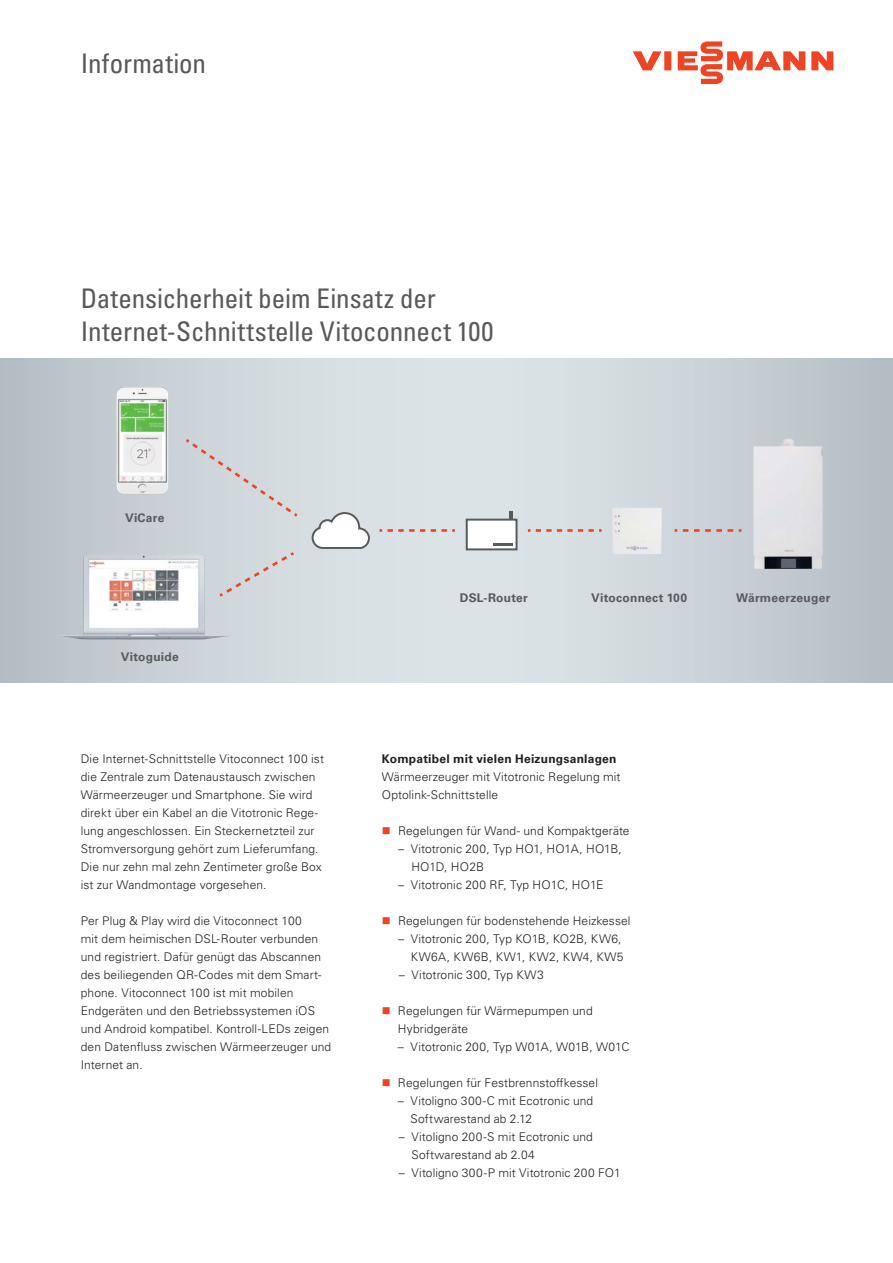
<style>
.page{position:relative;width:893px;height:1263px;background:#fff}
.page>*{position:absolute;margin:0;border:0;box-sizing:border-box;transform-origin:0 0}
.t1{font:condensed 27px/33px "Univers LTCYR 57";color:#58595b}
.t2{font:300 12px/18px "Univers LTCYR 45";letter-spacing:.01em;color:#231f20}
.t3{font:700 12px "Univers LTCYR 65";letter-spacing:.025em;color:#58595b}
.t4{font:700 12px "Univers LTCYR 65";letter-spacing:.02em;color:#231f20}
</style>
<div class="page">
<svg style="left:0;top:359px;width:893px;height:324px;background:#cdd4d9"></svg>
<div style="left:183px;top:436px;width:117px;height:83px;background:#d2d8dd"></div>
<div style="left:216px;top:550px;width:81px;height:49px;background:#d2dadf"></div>
<svg style="left:379px;top:529px;width:76px;height:3px"></svg>
<img style="left:753px;top:439px;width:70px;height:130px">
<svg style="left:536px;top:529px;width:66px;height:3px"></svg>
<svg style="left:683px;top:529px;width:58px;height:3px"></svg>
<svg style="left:311px;top:511px;width:60px;height:39px"></svg>
<div style="left:467px;top:520px;width:50px;height:29px;background:#fff"></div>
<div style="left:466px;top:519px;width:51px;height:31px;border:2px solid #58595b"></div>
<svg style="left:510px;top:512px;width:3px;height:8px"></svg>
<hr style="left:493px;top:544px;width:20px;height:2px;background:#58595b">
<svg style="left:633px;top:41px;width:200px;height:43px"></svg>
<img style="left:116px;top:386px;width:53px;height:108px">
<img style="left:56px;top:554px;width:178px;height:86px">
<img style="left:612px;top:508px;width:50px;height:46px">
<h1 class="t1" style="left:81px;top:48px;width:127px">Information</h1>
<h1 class="t1" style="left:81px;top:283px;width:414px">Datensicherheit beim Einsatz der<br>Internet-Schnittstelle Vitoconnect 100</h1>
<p class="t3" style="left:125px;top:513px;width:41px">ViCare</p>
<p class="t3" style="left:121px;top:653px;width:60px">Vitoguide</p>
<p class="t2" style="left:81px;top:751px;width:245px">Die Internet-Schnittstelle Vitoconnect 100 ist die Zentrale zum Datenaustausch zwischen Wärmeerzeuger und Smartphone. Sie wird direkt über ein Kabel an die Vitotronic Rege&shy;lung angeschlossen. Ein Steckernetzteil zur Stromversorgung gehört zum Lieferumfang.<br>Die nur zehn mal zehn Zentimeter große Box ist zur Wandmontage vorgesehen.</p>
<p class="t2" style="left:81px;top:913px;width:252px">Per Plug &amp; Play wird die Vitoconnect 100<br>mit dem heimischen DSL-Router verbunden und registriert. Dafür genügt das Abscannen des beiliegenden QR-Codes mit dem Smart&shy;phone. Vitoconnect 100 ist mit mobilen Endgeräten und den Betriebssystemen iOS und Android kompatibel. Kontroll-LEDs zeigen den Datenfluss zwischen Wärmeerzeuger und Internet an.</p>
<p class="t3" style="left:460px;top:594px;width:70px">DSL-Router</p>
<p class="t3" style="left:591px;top:593px;width:97px">Vitoconnect 100</p>
<p class="t3" style="left:736px;top:593px;width:96px">Wärmeerzeuger</p>
<p class="t4" style="left:382px;top:755px;width:236px">Kompatibel mit vielen Heizungsanlagen</p>
<p class="t2" style="left:382px;top:769px;width:240px">Wärmeerzeuger mit Vitotronic Regelung mit<br>Optolink-Schnittstelle</p>
<p class="t2" style="left:398px;top:823px;width:233px">Regelungen für Wand- und Kompaktgeräte</p>
<p class="t2" style="left:411px;top:841px;width:212px;text-indent:-13px">– Vitotronic 200, Typ HO1, HO1A, HO1B,<br>HO1D, HO2B</p>
<p class="t2" style="left:398px;top:877px;width:207px">– Vitotronic 200 RF, Typ HO1C, HO1E</p>
<p class="t2" style="left:398px;top:913px;width:234px">Regelungen für bodenstehende Heizkessel</p>
<p class="t2" style="left:398px;top:931px;width:227px;text-align:right">– Vitotronic 200, Typ KO1B, KO2B, KW6,<br>KW6A, KW6B, KW1, KW2, KW4, KW5</p>
<p class="t2" style="left:399px;top:967px;width:146px">– Vitotronic 300, Typ KW3</p>
<p class="t2" style="left:398px;top:1003px;width:196px">Regelungen für Wärmepumpen und<br>Hybridgeräte</p>
<p class="t2" style="left:398px;top:1039px;width:233px">– Vitotronic 200, Typ W01A, W01B, W01C</p>
<p class="t2" style="left:398px;top:1075px;width:202px">Regelungen für Festbrennstoffkessel</p>
<p class="t2" style="left:411px;top:1093px;width:184px;text-indent:-13px">– Vitoligno 300-C mit Ecotronic und<br>Softwarestand ab 2.12</p>
<p class="t2" style="left:411px;top:1129px;width:183px;text-indent:-13px">– Vitoligno 200-S mit Ecotronic und<br>Softwarestand ab 2.04</p>
<p class="t2" style="left:399px;top:1165px;width:224px">– Vitoligno 300-P mit Vitotronic 200 FO1</p>
</div>
